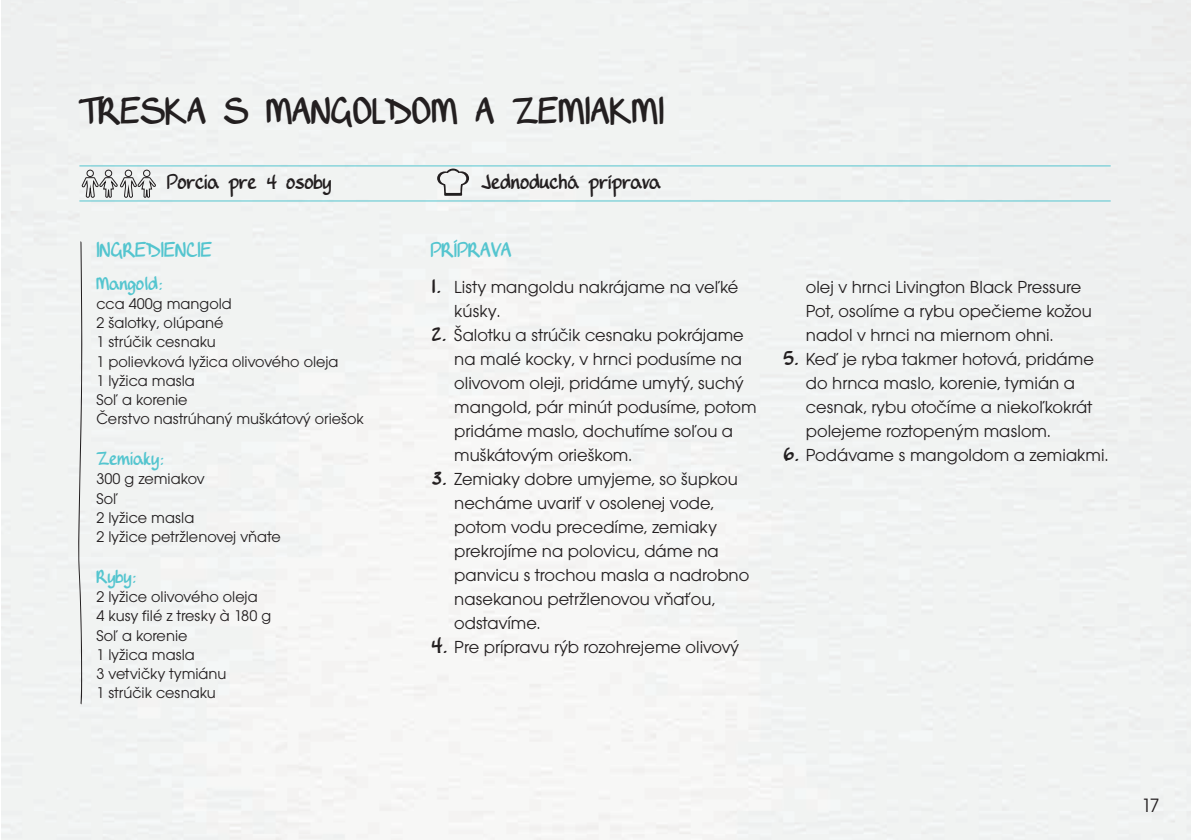
<style>
.page{position:relative;width:1191px;height:840px;background:#fff}
.page>*{position:absolute;margin:0;border:0;box-sizing:border-box;transform-origin:0 0}
.t1{font:36px "DJB Writesa Lot";color:#231f20}
.t2{font:20px "DJB Writesa Lot";color:#231f20}
.t3{font:20px "DJB Writesa Lot";color:#54c5cf}
.t4{font:20px "Avalon";color:#231f20}
.t5{font:18px/24px "Avalon";color:#231f20}
.t6{font:18px "DJB Writesa Lot";color:#54c5cf}
.t7{font:16px/19.2px "Avalon";color:#231f20}
.s1{font-family:"DJB Writesa Lot";font-size:22px}
</style>
<div class="page">
<div style="left:1px;top:0;width:1190px;height:839px;background:#f1f3f2"></div>
<hr style="left:79px;top:165px;width:1031px;height:1px;background:#54c5cf">
<hr style="left:79px;top:200px;width:1031px;height:1px;background:#54c5cf">
<svg style="left:437px;top:168px;width:32px;height:28px"></svg>
<div style="left:86px;top:169px;width:8px;height:8px;border:1px solid #231f20;border-radius:50%"></div>
<div style="left:105px;top:169px;width:7px;height:8px;border:1px solid #231f20;border-radius:50%"></div>
<div style="left:125px;top:169px;width:7px;height:8px;border:1px solid #231f20;border-radius:50%"></div>
<div style="left:143px;top:169px;width:7px;height:8px;border:1px solid #231f20;border-radius:50%"></div>
<div style="left:78px;top:176px;width:79px;height:528px;background:#f1f3f2"></div>
<h1 class="t1" style="left:79px;top:89px;width:587px">TRESKA S MANGOLDOM A ZEMIAKMI</h1>
<p class="t2" style="left:167px;top:170px;width:166px">Porcia pre 4 osoby</p>
<p class="t2" style="left:481px;top:170px;width:181px">Jednoduchá príprava</p>
<p class="t3" style="left:96px;top:237px;width:117px">INGREDIENCIE</p>
<p class="t6" style="left:96px;top:272px;width:68px">Mangold:</p>
<p class="t7" style="left:96px;top:294px;width:269px">cca 400g mangold<br>2 šalotky, olúpané<br>1 strúčik cesnaku<br>1 polievková lyžica olivového oleja<br>1 lyžica masla<br>Soľ a korenie<br>Čerstvo nastrúhaný muškátový oriešok</p>
<p class="t6" style="left:96px;top:447px;width:69px">Zemiaky:</p>
<p class="t7" style="left:96px;top:469px;width:186px">300 g zemiakov<br>Soľ<br>2 lyžice masla<br>2 lyžice petržlenovej vňate</p>
<p class="t6" style="left:96px;top:565px;width:41px">Ryby:</p>
<p class="t7" style="left:96px;top:586px;width:176px">2 lyžice olivového oleja<br>4 kusy filé z tresky à 180 g<br>Soľ a korenie<br>1 lyžica masla<br>3 vetvičky tymiánu<br>1 strúčik cesnaku</p>
<p class="t3" style="left:431px;top:237px;width:82px">PRÍPRAVA</p>
<p class="t5" style="left:454px;top:275px;width:286px;text-indent:-23px"><span class="s1">1.</span> Listy mangoldu nakrájame na veľké kúsky.</p>
<p class="t5" style="left:454px;top:323px;width:304px;text-indent:-23px"><span class="s1">2.</span> Šalotku a strúčik cesnaku pokrájame na malé kocky, v hrnci podusíme na olivovom oleji, pridáme umytý, suchý mangold, pár minút podusíme, potom pridáme maslo, dochutíme soľou a muškátovým orieškom.</p>
<p class="t5" style="left:454px;top:467px;width:296px;text-indent:-23px"><span class="s1">3.</span> Zemiaky dobre umyjeme, so šupkou necháme uvariť v osolenej vode, potom vodu precedíme, zemiaky prekrojíme na polovicu, dáme na panvicu s trochou masla a nadrobno nasekanou petržlenovou vňaťou, odstavíme.</p>
<p class="t5" style="left:431px;top:635px;width:309px"><span class="s1">4.</span> Pre prípravu rýb rozohrejeme olivový</p>
<p class="t5" style="left:806px;top:275px;width:287px">olej v hrnci Livington Black Pressure<br>Pot, osolíme a rybu opečieme kožou nadol v hrnci na miernom ohni.</p>
<p class="t5" style="left:806px;top:347px;width:289px;text-indent:-23px"><span class="s1">5.</span> Keď je ryba takmer hotová, pridáme do hrnca maslo, korenie, tymián a cesnak, rybu otočíme a niekoľkokrát polejeme roztopeným maslom.</p>
<p class="t5" style="left:783px;top:443px;width:326px"><span class="s1">6.</span> Podávame s mangoldom a zemiakmi.</p>
<p class="t4" style="left:1141px;top:792px;width:20px">17</p>
</div>
